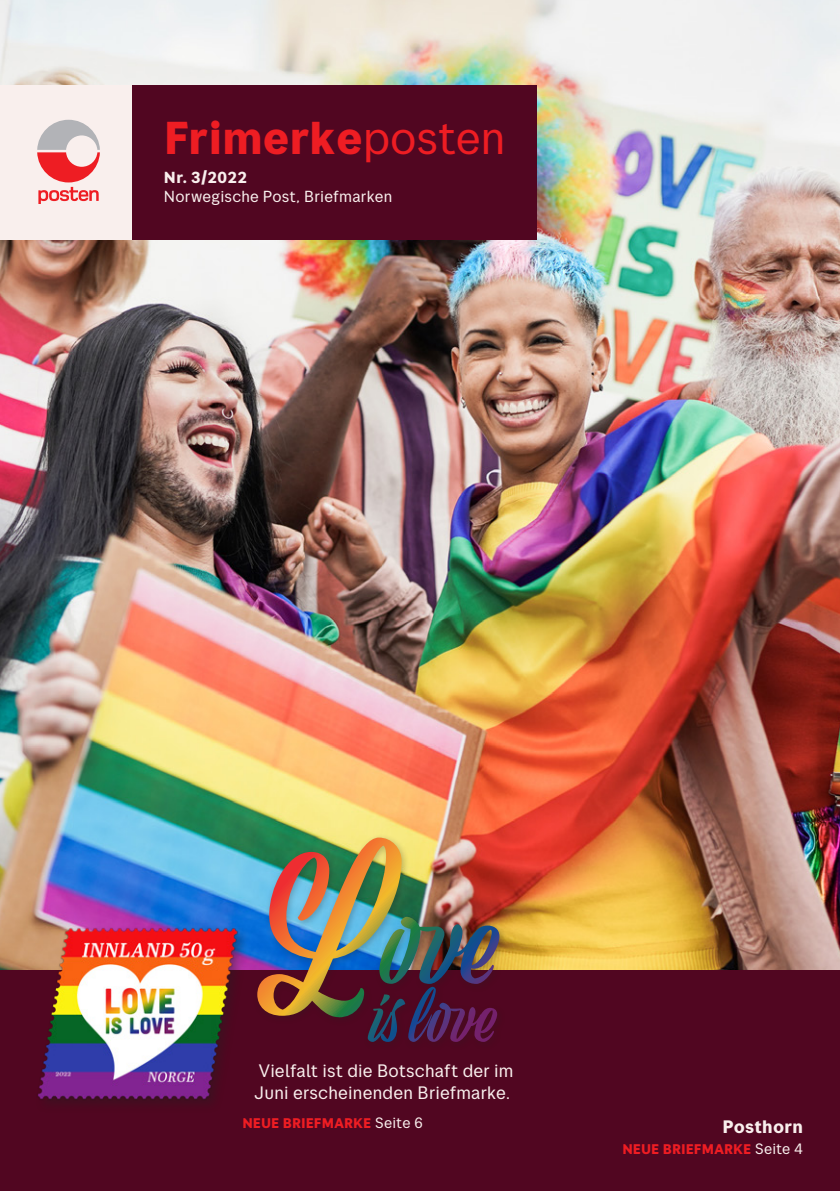
<style>
.page{position:relative;width:840px;height:1191px;background:#fff}
.page>*{position:absolute;margin:0;border:0;box-sizing:border-box;transform-origin:0 0}
.Overskrift__4_hvit{font:700 46px "Posten Sans";color:#ee1d23}
.Hovedsak_ingress{font:18px/21.6px "Posten Sans";letter-spacing:.005em;color:#f9efed}
.Småsak_overskrift{font:700 18px "Posten Sans";letter-spacing:.015em;color:#f9efed}
.Bladtekst{font:16px "Posten Sans";letter-spacing:.015em;color:#f9efed}
.Bladtekst-2{font:700 16px "Posten Sans";color:#f9efed}
.Nye_frimerker_småsak{font:700 14px "Posten Sans";color:#ee1d23}
.Nye_frimerker_hoveds{font:700 14px "Posten Sans";color:#ee1d23}
.s1{font-weight:400}
.s2{font-weight:400;font-size:15px;color:#f9efed}
</style>
<div class="page">
<div style="left:0;top:969px;width:839px;height:222px;background:#510621"></div>
<img style="left:0;top:0;width:839px;height:969px">
<div style="left:35px;top:924px;width:216px;height:190px;background:#231f20;opacity:.4"></div>
<img style="left:27px;top:917px;width:221px;height:192px">
<div style="left:132px;top:85px;width:404px;height:155px;background:#510621"></div>
<div style="left:0;top:85px;width:132px;height:155px;background:#f9efed"></div>
<svg style="left:37px;top:119px;width:63px;height:84px"></svg>
<div style="left:253px;top:833px;width:254px;height:217px;background:#231f20;opacity:.27"></div>
<img style="left:257px;top:837px;width:242px;height:205px">
<p class="Overskrift__4_hvit" style="left:164px;top:110px;width:343px">Frimerke<span class="s1">posten</span></p>
<p class="Bladtekst-2" style="left:164px;top:167px;width:85px">Nr. 3/2022</p>
<p class="Bladtekst" style="left:164px;top:186px;width:230px">Norwegische Post, Briefmarken</p>
<p class="Hovedsak_ingress" style="left:254px;top:1060px;width:260px">Vielfalt ist die Botschaft der im<br>Juni erscheinenden Briefmarke.</p>
<p class="Nye_frimerker_hoveds" style="left:242px;top:1114px;width:182px">NEUE BRIEFMARKE <span class="s2">Seite 6</span></p>
<p class="Småsak_overskrift" style="left:722px;top:1116px;width:82px">Posthorn</p>
<p class="Nye_frimerker_småsak" style="left:622px;top:1140px;width:182px">NEUE BRIEFMARKE <span class="s2">Seite 4</span></p>
</div>
